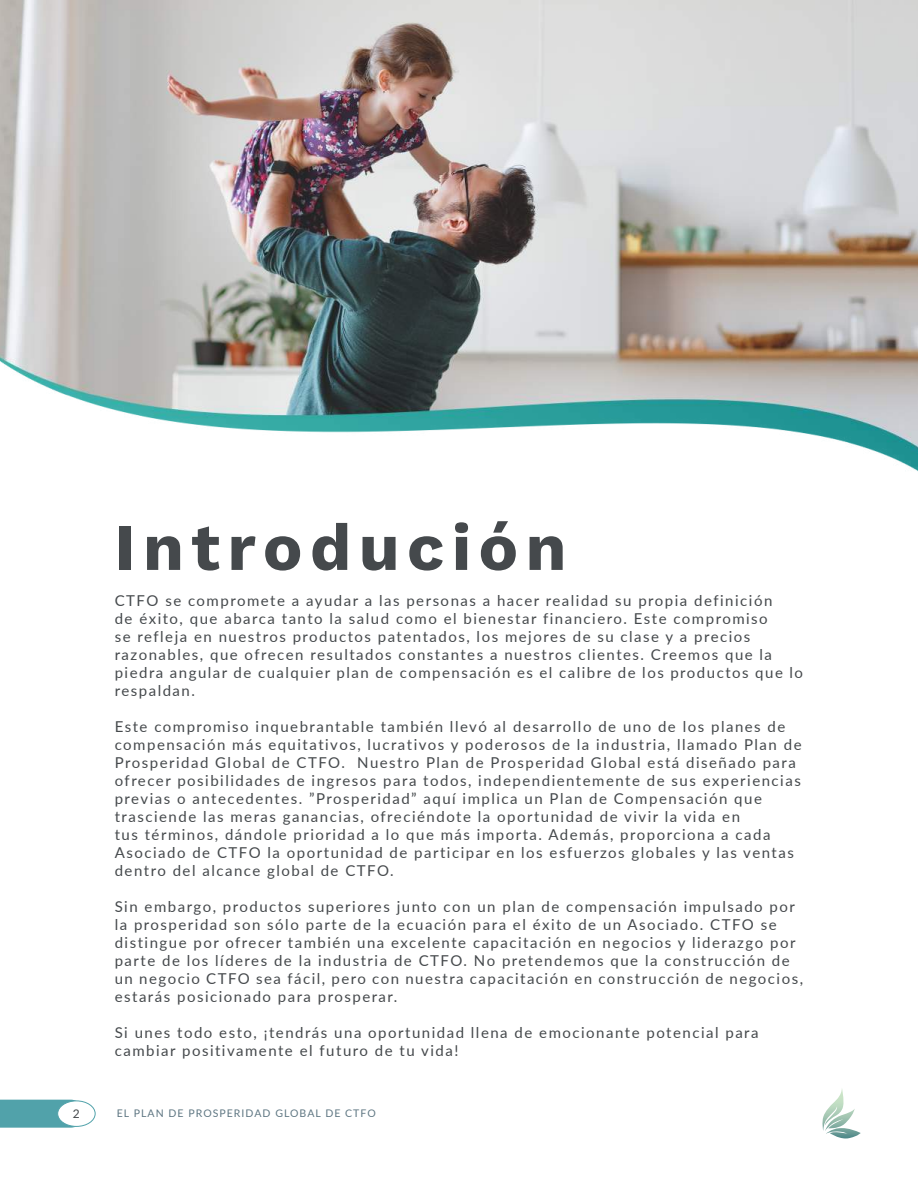
<style>
.page{position:relative;width:918px;height:1188px;background:#fff}
.page>*{position:absolute;margin:0;border:0;box-sizing:border-box;transform-origin:0 0}
.t1{font:66px "Work Sans";letter-spacing:.115em;color:#45494c}
.t2{font:15px/18px "Lato";letter-spacing:.1em;color:#45494c}
.t3{font:12px "Lato";color:#45494c}
.t4{font:10.5px "Lato";letter-spacing:.1em;color:#5e7682}
</style>
<div class="page">
<img style="left:0;top:0;width:918px;height:1139px">
<div style="left:0;top:1100px;width:85px;height:28px;background:#51a2aa"></div>
<div style="left:58px;top:1101px;width:37px;height:25px;background:#fff;border-radius:50%"></div>
<div style="left:57px;top:1101px;width:39px;height:26px;border:1px solid #51a2aa;border-radius:50%"></div>
<svg style="left:822px;top:1088px;width:39px;height:50px"></svg>
<h1 class="t1" style="left:115px;top:497px;width:453px">Introdución</h1>
<p class="t2" style="left:115px;top:591px;width:690px">CTFO se compromete a ayudar a las personas a hacer realidad su propia definición<br>de éxito, que abarca tanto la salud como el bienestar financiero. Este compromiso<br>se refleja en nuestros productos patentados, los mejores de su clase y a precios razonables, que ofrecen resultados constantes a nuestros clientes. Creemos que la piedra angular de cualquier plan de compensación es el calibre de los productos que lo respaldan.</p>
<p class="t2" style="left:115px;top:717px;width:688px">Este compromiso inquebrantable también llevó al desarrollo de uno de los planes de compensación más equitativos, lucrativos y poderosos de la industria, llamado Plan de Prosperidad Global de CTFO. Nuestro Plan de Prosperidad Global está diseñado para ofrecer posibilidades de ingresos para todos, independientemente de sus experiencias previas o antecedentes. ”Prosperidad” aquí implica un Plan de Compensación que trasciende las meras ganancias, ofreciéndote la oportunidad de vivir la vida en<br>tus términos, dándole prioridad a lo que más importa. Además, proporciona a cada Asociado de CTFO la oportunidad de participar en los esfuerzos globales y las ventas dentro del alcance global de CTFO.</p>
<p class="t2" style="left:115px;top:897px;width:690px">Sin embargo, productos superiores junto con un plan de compensación impulsado por la prosperidad son sólo parte de la ecuación para el éxito de un Asociado. CTFO se distingue por ofrecer también una excelente capacitación en negocios y liderazgo por parte de los líderes de la industria de CTFO. No pretendemos que la construcción de un negocio CTFO sea fácil, pero con nuestra capacitación en construcción de negocios, estarás posicionado para prosperar.</p>
<p class="t2" style="left:115px;top:1023px;width:645px">Si unes todo esto, ¡tendrás una oportunidad llena de emocionante potencial para cambiar positivamente el futuro de tu vida!</p>
<p class="t3" style="left:73px;top:1105px;width:8px">2</p>
<p class="t4" style="left:117px;top:1106px;width:261px">EL PLAN DE PROSPERIDAD GLOBAL DE CTFO</p>
</div>
